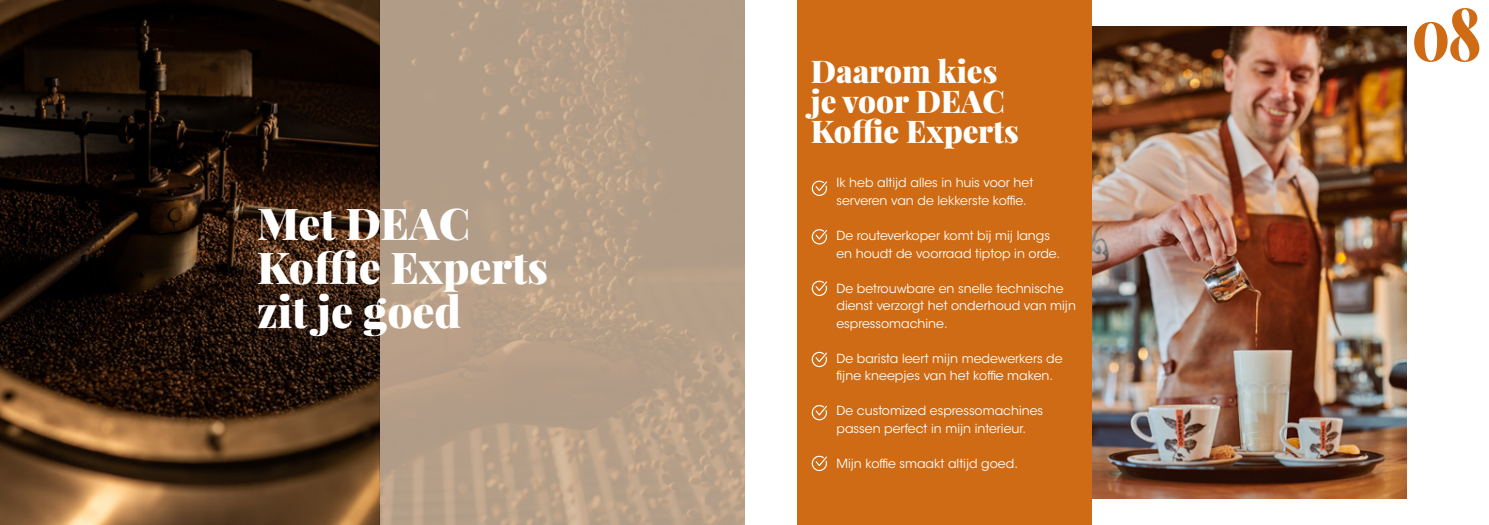
<style>
.page{position:relative;width:1489px;height:525px;background:#fff}
.page>*{position:absolute;margin:0;border:0;box-sizing:border-box;transform-origin:0 0}
.t1{font:900 73.12px "Playfair Display";color:#ce6b14;scale:.77 1}
.t2{font:900 43.75px/43.8px "Playfair Display";color:#fff}
.t3{font:900 31.25px/30px "Playfair Display";color:#fff}
.t4{font:12.5px/17.5px "ITC Avant Garde Std";color:#fff}
</style>
<div class="page">
<img style="left:0;top:0;width:744px;height:524px">
<img style="left:1091px;top:27px;width:315px;height:471px">
<div style="left:797px;top:0;width:294px;height:524px;background:#ce6b14"></div>
<svg style="left:811px;top:180px;width:16px;height:16px"></svg>
<svg style="left:811px;top:229px;width:16px;height:16px"></svg>
<svg style="left:811px;top:280px;width:16px;height:16px"></svg>
<svg style="left:811px;top:351px;width:16px;height:16px"></svg>
<svg style="left:811px;top:405px;width:16px;height:15px"></svg>
<svg style="left:811px;top:455px;width:16px;height:16px"></svg>
<h2 class="t2" style="left:257px;top:201px;width:293px">Met DEAC<br>Koffie Experts zit je goed</h2>
<h3 class="t3" style="left:811px;top:56px;width:209px">Daarom kies je voor DEAC<br>Koffie Experts</h3>
<p class="t4" style="left:836px;top:174px;width:198px">Ik heb altijd alles in huis voor het serveren van de lekkerste koffie.</p>
<p class="t4" style="left:836px;top:227px;width:225px">De routeverkoper komt bij mij langs en houdt de voorraad tiptop in orde.</p>
<p class="t4" style="left:836px;top:279px;width:241px">De betrouwbare en snelle technische dienst verzorgt het onderhoud van mijn espressomachine.</p>
<p class="t4" style="left:836px;top:349px;width:228px">De barista leert mijn medewerkers de fijne kneepjes van het koffie maken.</p>
<p class="t4" style="left:836px;top:402px;width:208px">De customized espressomachines passen perfect in mijn interieur.</p>
<p class="t4" style="left:836px;top:454px;width:183px">Mijn koffie smaakt altijd goed.</p>
<h1 class="t1" style="left:1411px;top:-14px;width:92px">08</h1>
</div>
